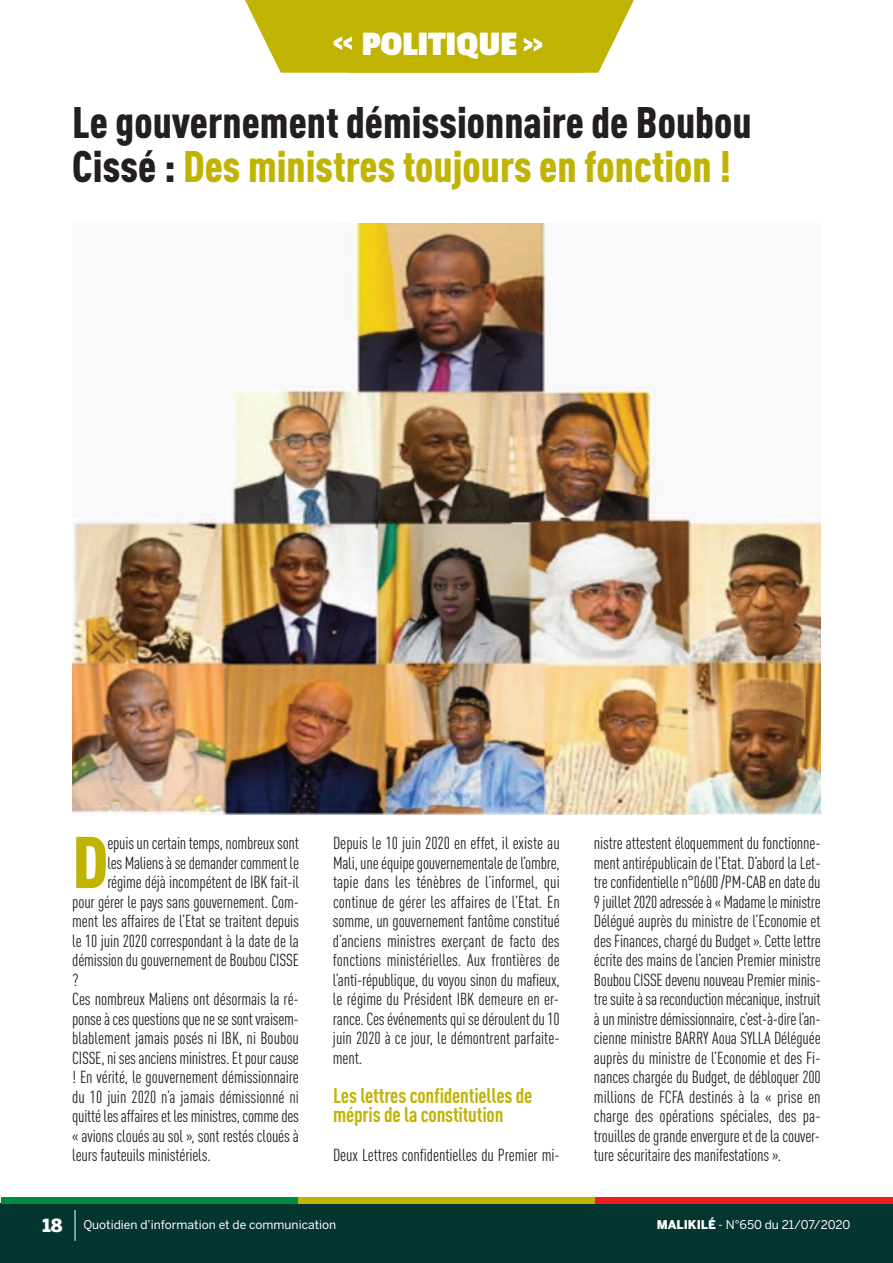
<style>
.page{position:relative;width:893px;height:1263px;background:#fff}
.page>*{position:absolute;margin:0;border:0;box-sizing:border-box;transform-origin:0 0}
.t1{font:900 condensed 72px "DIN Pro";color:#c0b301}
.t2{font:900 condensed 43.5px/43.5px "DIN Pro";color:#231f20}
.t3{font:700 36px "Passion One";color:#fff}
.t4{font:700 condensed 21px/19.5px "DIN Pro";letter-spacing:-.01em;color:#c0b301}
.t5{font:condensed 17.25px/19.5px "DIN Pro";letter-spacing:-.01em;color:#231f20;text-align:justify}
.t6{font:12px "Benton Sans";color:#fff}
.s1{color:#c0b301}
.s2{font-weight:900;font-size:18px}
.s3{font-weight:900}
</style>
<div class="page">
<div style="left:1px;top:1203px;width:892px;height:60px;background:#05352f"></div>
<div style="left:1px;top:1197px;width:297px;height:6px;background:#008b43"></div>
<div style="left:298px;top:1197px;width:298px;height:6px;background:#c0b301"></div>
<div style="left:596px;top:1197px;width:297px;height:6px;background:#ee1d23"></div>
<hr style="left:75px;top:1210px;width:1px;height:31px;background:#fff">
<svg style="left:245px;top:0;width:389px;height:72px;background:#c6ba1a"></svg>
<img style="left:72px;top:224px;width:749px;height:590px">
<h3 class="t3" style="left:362px;top:25px;width:157px">POLITIQUE</h3>
<h2 class="t2" style="left:72px;top:105px;width:681px">Le gouvernement démissionnaire de Boubou<br>Cissé : <span class="s1">Des ministres toujours en fonction !</span></h2>
<h1 class="t1" style="left:72px;top:837px;width:37px">D</h1>
<p class="t5" style="left:107px;top:835px;width:193px">epuisuncertaintemps,nombreuxsont</p>
<p class="t5" style="left:107px;top:854px;width:193px">les Maliensàsedemandercomment le</p>
<p class="t5" style="left:107px;top:874px;width:193px">régime déjà incompétent de IBK fait-il</p>
<p class="t5" style="left:72px;top:893px;width:228px">pour gérer le pays sans gouvernement. Com-</p>
<p class="t5" style="left:72px;top:913px;width:228px">ment les affaires de l’Etat se traitent depuis</p>
<p class="t5" style="left:72px;top:932px;width:228px">le 10 juin 2020 correspondant à la date de la</p>
<p class="t5" style="left:72px;top:952px;width:228px">démissiondugouvernementde BoubouCISSE</p>
<p class="t5" style="left:72px;top:971px;width:8px">?</p>
<p class="t5" style="left:72px;top:991px;width:228px">Ces nombreux Maliens ont désormais la ré-</p>
<p class="t5" style="left:72px;top:1010px;width:228px">ponseàcesquestionsquenesesontvraisem-</p>
<p class="t5" style="left:72px;top:1030px;width:228px">blablement jamais posés ni IBK, ni Boubou</p>
<p class="t5" style="left:72px;top:1049px;width:228px">CISSE,nisesanciens ministres.Etpourcause</p>
<p class="t5" style="left:72px;top:1069px;width:228px">! En vérité, le gouvernement démissionnaire</p>
<p class="t5" style="left:72px;top:1088px;width:228px">du 10 juin 2020 n’a jamais démissionné ni</p>
<p class="t5" style="left:72px;top:1108px;width:228px">quittélesaffaireset lesministres,commedes</p>
<p class="t5" style="left:72px;top:1127px;width:228px">« avions cloués au sol », sont restés cloués à</p>
<p class="t5" style="left:72px;top:1147px;width:140px">leurs fauteuils ministériels.</p>
<p class="t5" style="left:333px;top:835px;width:228px">Depuis le 10 juin 2020 en effet, il existe au Mali,uneéquipegouvernementaledel’ombre, tapie dans les ténèbres de l’informel, qui continue de gérer les affaires de l’Etat. En somme, un gouvernement fantôme constitué d’anciens ministres exerçant de facto des fonctions ministérielles. Aux frontières de l’anti-république, du voyou sinon du mafieux, le régime du Président IBK demeure en er&shy;rance.Cesévénementsquisedéroulentdu10 juin 2020 à ce jour, le démontrent parfaite&shy;ment.</p>
<p class="t4" style="left:333px;top:1087px;width:201px">Les lettres confidentielles de mépris de la constitution</p>
<p class="t5" style="left:333px;top:1147px;width:228px">Deux Lettres confidentielles du Premier mi-</p>
<p class="t5" style="left:594px;top:835px;width:228px">nistre attestent éloquemment du fonctionne&shy;ment antirépublicain de l’Etat. D’abord la Let&shy;treconfidentiellen°0600/PM-CAB endatedu 9juillet2020adresséeà«Madameleministre Délégué auprès du ministre de l’Economie et desFinances,chargédu Budget».Cettelettre écrite des mains de l’ancien Premier ministre BoubouCISSEdevenunouveau Premierminis&shy;tresuiteàsareconductionmécanique, instruit àunministredémissionnaire,c’est-à-direl’an&shy;cienne ministre BARRY Aoua SYLLA Déléguée auprès du ministre de l’Economie et des Fi&shy;nances chargée du Budget, de débloquer 200 millions de FCFA destinés à la « prise en charge des opérations spéciales, des pa&shy;trouilles de grande envergure et de la couver&shy;ture sécuritaire des manifestations ».</p>
<p class="t6" style="left:43px;top:1218px;width:295px"><span class="s2">18</span> Quotidien d’information et de communication</p>
<p class="t6" style="left:657px;top:1218px;width:195px"><span class="s3">MALIKILÉ</span> - N°650 du 21/07/2020</p>
</div>
